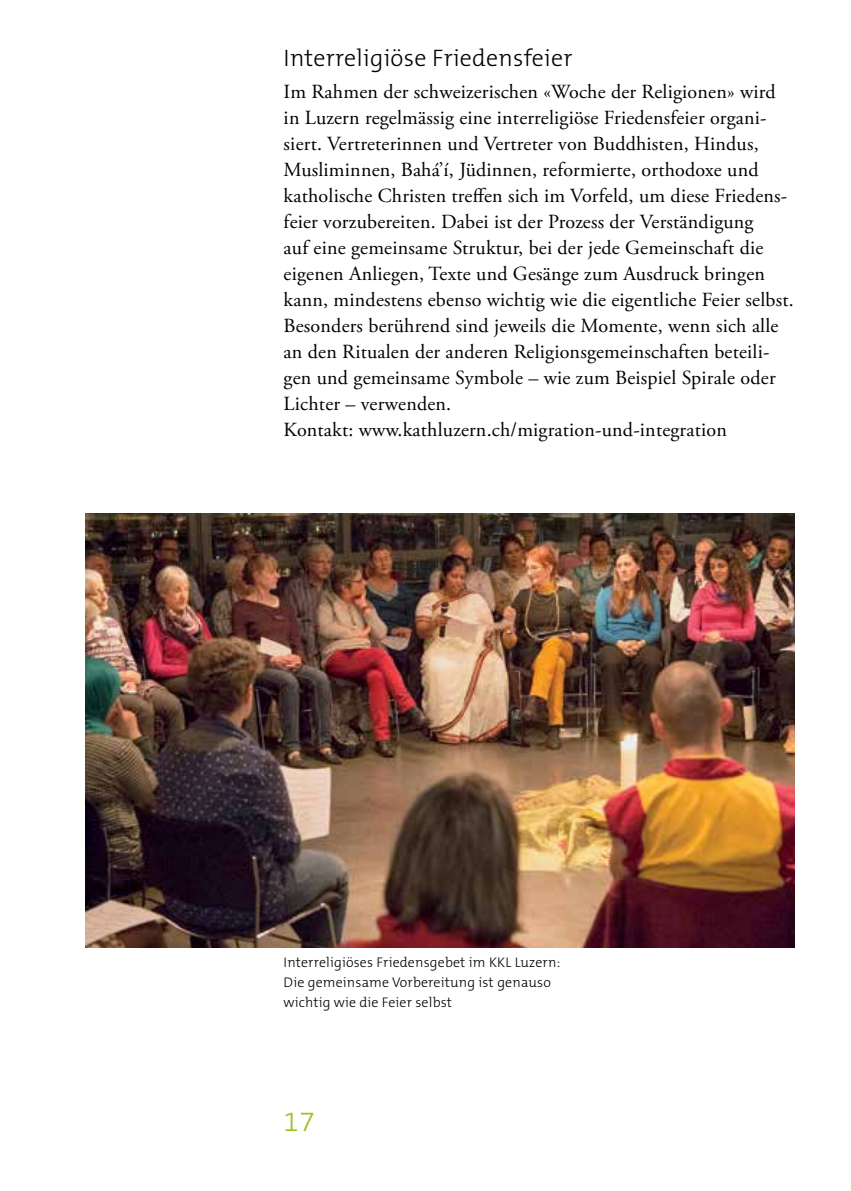
<style>
.page{position:relative;width:851px;height:1191px;background:#fff}
.page>*{position:absolute;margin:0;border:0;box-sizing:border-box;transform-origin:0 0}
.t1{font:300 28px "The Mix B3";color:#98c21f}
.t2{font:300 24px "The Mix B3";letter-spacing:.01em;color:#000}
.t3{font:20px/26px "Adobe Garamond Pro";letter-spacing:.01em;color:#000}
.t4{font:300 14px/20px "The Mix B3";letter-spacing:.01em;color:#000}
</style>
<div class="page">
<img style="left:85px;top:513px;width:709px;height:434px">
<p class="t2" style="left:283px;top:45px;width:290px">Interreligiöse Friedensfeier</p>
<p class="t3" style="left:283px;top:79px;width:511px">Im Rahmen der schweizerischen «Woche der Religionen» wird in Luzern regelmässig eine interreligiöse Friedensfeier organi&shy;siert. Vertreterinnen und Vertreter von Buddhisten, Hindus, Musliminnen, Bahá’í, Jüdinnen, reformierte, orthodoxe und katholische Christen treffen sich im Vorfeld, um diese Friedens&shy;feier vorzubereiten. Dabei ist der Prozess der Verständigung<br>auf eine gemeinsame Struktur, bei der jede Gemeinschaft die eigenen Anliegen, Texte und Gesänge zum Ausdruck bringen kann, mindestens ebenso wichtig wie die eigentliche Feier selbst.<br>Besonders berührend sind jeweils die Momente, wenn sich alle an den Ritualen der anderen Religionsgemeinschaften beteili&shy;gen und gemeinsame Symbole – wie zum Beispiel Spirale oder Lichter – verwenden.<br>Kontakt: www.kathluzern.ch/migration-und-integration</p>
<p class="t4" style="left:283px;top:952px;width:278px">Interreligiöses Friedensgebet im KKL Luzern:<br>Die gemeinsame Vorbereitung ist genauso wichtig wie die Feier selbst</p>
<h1 class="t1" style="left:283px;top:1106px;width:33px">17</h1>
</div>
